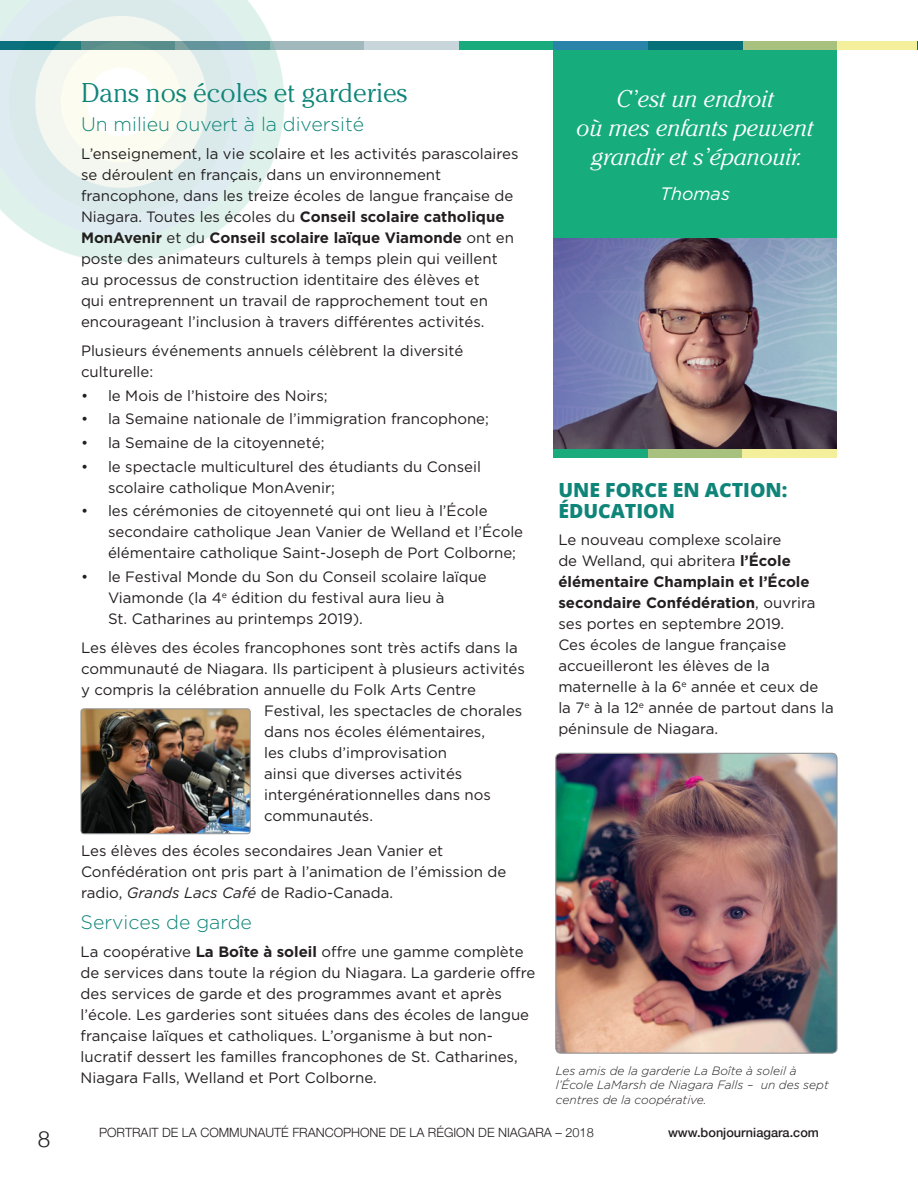
<style>
.page{position:relative;width:918px;height:1188px;background:#fff}
.page>*{position:absolute;margin:0;border:0;box-sizing:border-box;transform-origin:0 0}
.t1{font:300 27px "Cheltenham";color:#0f8579}
.Table_Header_Text{font:italic 300 24px/28.8px "Cheltenham";color:#fff;text-align:center}
.t2{font:300 22.5px "Helvetica Neue";color:#231f20}
.Heading_3{font:300 19.5px "Gotham";color:#0f8579}
.force{font:800 19.5px/21px "Open Sans";color:#0f8579}
.Table_Header_Text-2{font:italic 18px "Gotham";color:#fff}
.t3{font:15px/21px "Gotham";color:#231f20}
.t4{font:300 12.75px "Helvetica Neue";color:#231f20}
.t5{font:500 12.75px "Helvetica Neue";color:#231f20}
.note{font:italic 300 12px/14.4px "Gotham";color:#231f20}
.s1{font-weight:700}
.s2{font-style:italic}
</style>
<div class="page">
<div style="left:905px;top:41px;width:13px;height:9px;background:#076f77"></div>
<div style="left:270px;top:41px;width:95px;height:9px;background:#a1b8bd"></div>
<div style="left:365px;top:41px;width:94px;height:9px;background:#c8d5da"></div>
<div style="left:459px;top:41px;width:95px;height:9px;background:#19ab7c"></div>
<div style="left:554px;top:41px;width:94px;height:9px;background:#2a83a9"></div>
<div style="left:648px;top:41px;width:95px;height:9px;background:#076f77"></div>
<div style="left:743px;top:41px;width:94px;height:9px;background:#a9c17e"></div>
<div style="left:837px;top:41px;width:80px;height:9px;background:#f3ef9b"></div>
<svg style="left:34px;top:42px;width:250px;height:220px"></svg>
<svg style="left:5px;top:0;width:267px;height:237px;fill:#def2f0"></svg>
<div style="left:0;top:0;width:245px;height:214px;background:#deeceb"></div>
<svg style="left:27px;top:16px;width:189px;height:172px"></svg>
<img style="left:557px;top:753px;width:279px;height:299px">
<div style="left:555px;top:753px;width:283px;height:301px;border:1px solid #939598;border-radius:5px"></div>
<div style="left:553px;top:50px;width:284px;height:189px;background:#16ac7c"></div>
<hr style="left:553px;top:448px;width:284px;height:1px;background:#939598">
<img style="left:553px;top:239px;width:284px;height:209px">
<div style="left:553px;top:449px;width:95px;height:9px;background:#19ab7c"></div>
<div style="left:648px;top:449px;width:94px;height:9px;background:#a9c17e"></div>
<div style="left:742px;top:449px;width:95px;height:9px;background:#f3ef9b"></div>
<img style="left:81px;top:710px;width:168px;height:124px">
<div style="left:81px;top:708px;width:170px;height:126px;border:1px solid #939598;border-radius:3px"></div>
<h3 class="t2" style="left:38px;top:1121px;width:14px">8</h3>
<p class="t1" style="left:81px;top:77px;width:328px">Dans nos écoles et garderies</p>
<p class="Heading_3" style="left:81px;top:114px;width:285px">Un milieu ouvert à la diversité</p>
<p class="t3" style="left:81px;top:143px;width:439px">L’enseignement, la vie scolaire et les activités parascolaires se déroulent en français, dans un environnement francophone, dans les treize écoles de langue française de Niagara. Toutes les écoles du <span class="s1">Conseil scolaire catholique MonAvenir</span> et du <span class="s1">Conseil scolaire laïque Viamonde</span> ont en poste des animateurs culturels à temps plein qui veillent au processus de construction identitaire des élèves et<br>qui entreprennent un travail de rapprochement tout en encourageant l’inclusion à travers différentes activités.</p>
<p class="t3" style="left:81px;top:340px;width:384px">Plusieurs événements annuels célèbrent la diversité culturelle:</p>
<p class="t3" style="left:81px;top:385px;width:248px">• le Mois de l’histoire des Noirs;</p>
<p class="t3" style="left:81px;top:408px;width:410px">• la Semaine nationale de l’immigration francophone;</p>
<p class="t3" style="left:81px;top:432px;width:245px">• la Semaine de la citoyenneté;</p>
<p class="t3" style="left:108px;top:456px;width:375px;text-indent:-27px">• le spectacle multiculturel des étudiants du Conseil scolaire catholique MonAvenir;</p>
<p class="t3" style="left:108px;top:500px;width:417px;text-indent:-27px">• les cérémonies de citoyenneté qui ont lieu à l’École secondaire catholique Jean Vanier de Welland et l’École élémentaire catholique Saint-Joseph de Port Colborne;</p>
<p class="t3" style="left:108px;top:566px;width:380px;text-indent:-27px">• le Festival Monde du Son du Conseil scolaire laïque<br>Viamonde (la 4<sup>e</sup> édition du festival aura lieu à<br>St. Catharines au printemps 2019).</p>
<p class="t3" style="left:81px;top:637px;width:438px">Les élèves des écoles francophones sont très actifs dans la</p>
<p class="t3" style="left:81px;top:658px;width:445px">communauté de Niagara. Ils participent à plusieurs activités</p>
<p class="t3" style="left:81px;top:679px;width:396px">y compris la célébration annuelle du Folk Arts Centre</p>
<p class="t3" style="left:264px;top:700px;width:260px">Festival, les spectacles de chorales</p>
<p class="t3" style="left:264px;top:721px;width:223px">dans nos écoles élémentaires,</p>
<p class="t3" style="left:264px;top:742px;width:185px">les clubs d’improvisation</p>
<p class="t3" style="left:264px;top:763px;width:200px">ainsi que diverses activités</p>
<p class="t3" style="left:264px;top:784px;width:228px">intergénérationnelles dans nos</p>
<p class="t3" style="left:264px;top:805px;width:111px">communautés.</p>
<p class="t3" style="left:81px;top:840px;width:427px">Les élèves des écoles secondaires Jean Vanier et<br>Confédération ont pris part à l’animation de l’émission de radio, <span class="s2">Grands Lacs Café</span> de Radio-Canada.</p>
<p class="Heading_3" style="left:81px;top:912px;width:173px">Services de garde</p>
<p class="t3" style="left:81px;top:941px;width:456px">La coopérative <span class="s1">La Boîte à soleil</span> offre une gamme complète de services dans toute la région du Niagara. La garderie offre des services de garde et des programmes avant et après l’école. Les garderies sont situées dans des écoles de langue française laïques et catholiques. L’organisme à but non&shy;lucratif dessert les familles francophones de St. Catharines, Niagara Falls, Welland et Port Colborne.</p>
<p class="Table_Header_Text" style="left:577px;top:85px;width:238px">C’est un endroit<br>où mes enfants peuvent grandir et s’épanouir.</p>
<p class="Table_Header_Text-2" style="left:660px;top:184px;width:71px">Thomas</p>
<p class="force" style="left:558px;top:478px;width:231px">UNE FORCE EN ACTION:<br>ÉDUCATION</p>
<p class="t3" style="left:558px;top:529px;width:277px">Le nouveau complexe scolaire<br>de Welland, qui abritera <span class="s1">l’École élémentaire Champlain et l’École secondaire Confédération</span>, ouvrira ses portes en septembre 2019.<br>Ces écoles de langue française accueilleront les élèves de la maternelle à la 6<sup>e</sup> année et ceux de la 7<sup>e</sup> à la 12<sup>e</sup> année de partout dans la péninsule de Niagara.</p>
<p class="note" style="left:556px;top:1064px;width:275px">Les amis de la garderie La Boîte à soleil à l’École LaMarsh de Niagara Falls – un des sept centres de la coopérative.</p>
<p class="t4" style="left:99px;top:1123px;width:496px">PORTRAIT DE LA COMMUNAUTÉ FRANCOPHONE DE LA RÉGION DE NIAGARA – 2018</p>
<p class="t5" style="left:668px;top:1123px;width:152px">www.bonjourniagara.com</p>
</div>
